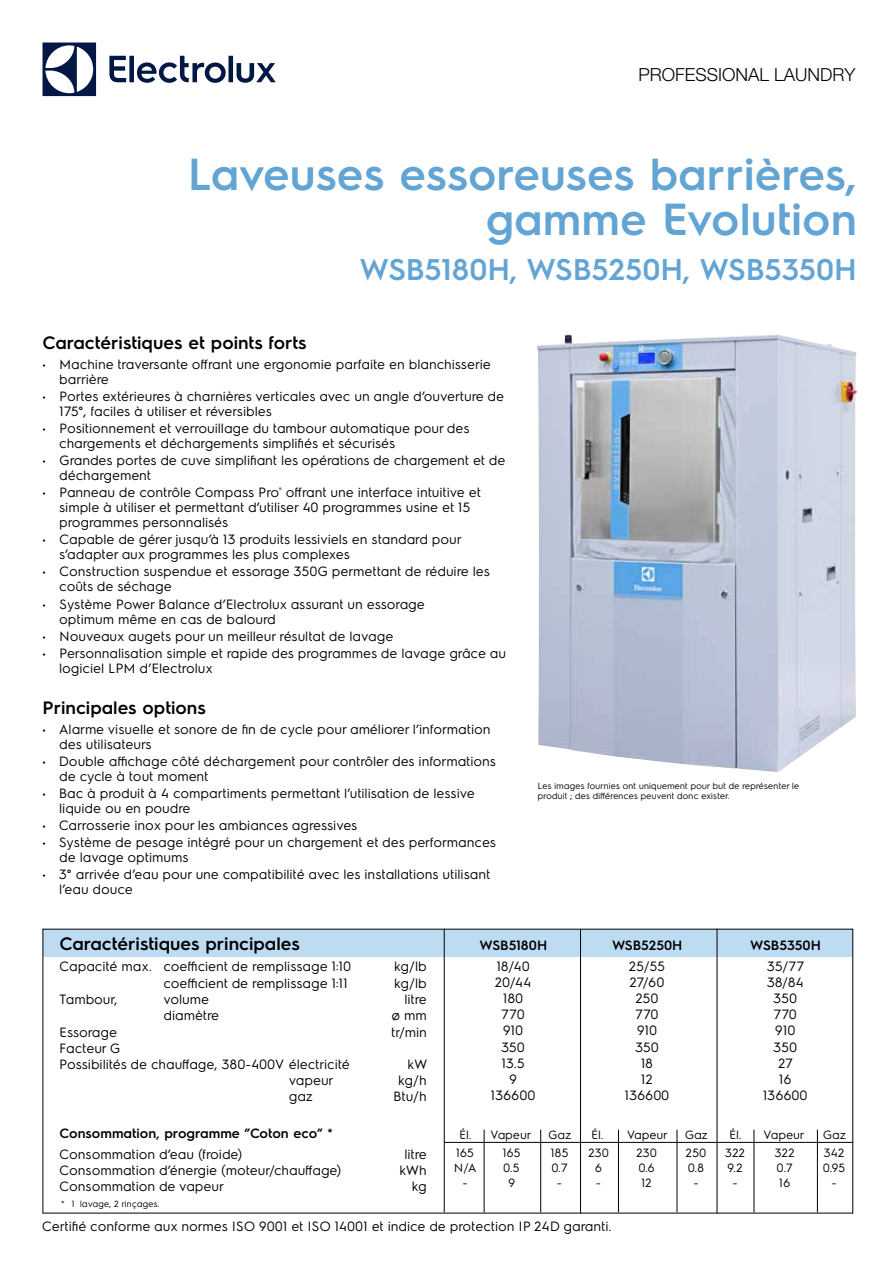
<style>
.page{position:relative;width:893px;height:1263px;background:#fff}
.page>*{position:absolute;margin:0;border:0;box-sizing:border-box;transform-origin:0 0}
.t1{font:600 45px/45px "Electrolux Sans";color:#62a4d3;text-align:right}
.t2{font:600 30px "Electrolux Sans";color:#62a4d3}
.t3{font:600 18px "Electrolux Sans";color:#000}
.t4{font:300 18px "Helvetica Neue LT Pro";color:#000}
.t5{font:13.5px/15px "Electrolux Sans";color:#000}
.t6{font:600 13.5px "Electrolux Sans";color:#000}
.t7{font:12px "Electrolux Sans";color:#000}
.t8{font:9px/10.8px "Electrolux Sans";color:#000}
</style>
<div class="page">
<svg style="left:43px;top:43px;width:53px;height:53px"></svg>
<svg style="left:109px;top:56px;width:167px;height:27px"></svg>
<hr style="left:444px;top:1142px;width:409px;height:1px;background:#000">
<hr style="left:484px;top:1129px;width:1px;height:83px;background:#000">
<hr style="left:540px;top:1129px;width:1px;height:83px;background:#000">
<hr style="left:618px;top:1129px;width:1px;height:83px;background:#000">
<hr style="left:677px;top:1129px;width:1px;height:83px;background:#000">
<hr style="left:754px;top:1129px;width:1px;height:83px;background:#000">
<hr style="left:817px;top:1129px;width:1px;height:83px;background:#000">
<img style="left:537px;top:334px;width:320px;height:438px">
<div style="left:43px;top:929px;width:810px;height:28px;background:#bddbf1"></div>
<hr style="left:444px;top:929px;width:1px;height:283px;background:#000">
<hr style="left:580px;top:929px;width:1px;height:284px;background:#000">
<hr style="left:717px;top:929px;width:1px;height:284px;background:#000">
<h3 class="t4" style="left:638px;top:63px;width:218px">PROFESSIONAL LAUNDRY</h3>
<h1 class="t1" style="left:188px;top:149px;width:670px">Laveuses essoreuses barrières, gamme Evolution</h1>
<h2 class="t2" style="left:360px;top:249px;width:499px">WSB5180H, WSB5250H, WSB5350H</h2>
<h3 class="t3" style="left:43px;top:330px;width:266px">Caractéristiques et points forts</h3>
<p class="t5" style="left:60px;top:355px;width:433px;text-indent:-17px">• Machine traversante offrant une ergonomie parfaite en blanchisserie barrière</p>
<p class="t5" style="left:60px;top:388px;width:446px;text-indent:-17px">• Portes extérieures à charnières verticales avec un angle d’ouverture de<br>175°, faciles à utiliser et réversibles</p>
<p class="t5" style="left:60px;top:420px;width:412px;text-indent:-17px">• Positionnement et verrouillage du tambour automatique pour des chargements et déchargements simplifiés et sécurisés</p>
<p class="t5" style="left:60px;top:452px;width:448px;text-indent:-17px">• Grandes portes de cuve simplifiant les opérations de chargement et de déchargement</p>
<p class="t5" style="left:60px;top:484px;width:423px;text-indent:-17px">• Panneau de contrôle Compass Pro<sup>®</sup> offrant une interface intuitive et simple à utiliser et permettant d’utiliser 40 programmes usine et 15 programmes personnalisés</p>
<p class="t5" style="left:60px;top:531px;width:404px;text-indent:-17px">• Capable de gérer jusqu’à 13 produits lessiviels en standard pour s’adapter aux programmes les plus complexes</p>
<p class="t5" style="left:60px;top:563px;width:432px;text-indent:-17px">• Construction suspendue et essorage 350G permettant de réduire les coûts de séchage</p>
<p class="t5" style="left:60px;top:595px;width:367px;text-indent:-17px">• Système Power Balance d’Electrolux assurant un essorage optimum même en cas de balourd</p>
<p class="t5" style="left:43px;top:627px;width:353px">• Nouveaux augets pour un meilleur résultat de lavage</p>
<p class="t5" style="left:60px;top:645px;width:448px;text-indent:-17px">• Personnalisation simple et rapide des programmes de lavage grâce au logiciel LPM d’Electrolux</p>
<h3 class="t3" style="left:43px;top:695px;width:165px">Principales options</h3>
<p class="t5" style="left:60px;top:721px;width:433px;text-indent:-17px">• Alarme visuelle et sonore de fin de cycle pour améliorer l’information des utilisateurs</p>
<p class="t5" style="left:60px;top:753px;width:438px;text-indent:-17px">• Double affichage côté déchargement pour contrôler des informations de cycle à tout moment</p>
<p class="t5" style="left:60px;top:785px;width:417px;text-indent:-17px">• Bac à produit à 4 compartiments permettant l’utilisation de lessive liquide ou en poudre</p>
<p class="t5" style="left:43px;top:817px;width:317px">• Carrosserie inox pour les ambiances agressives</p>
<p class="t5" style="left:60px;top:834px;width:438px;text-indent:-17px">• Système de pesage intégré pour un chargement et des performances de lavage optimums</p>
<p class="t5" style="left:60px;top:866px;width:433px;text-indent:-17px">• 3° arrivée d’eau pour une compatibilité avec les installations utilisant l’eau douce</p>
<p class="t8" style="left:538px;top:779px;width:263px">Les images fournies ont uniquement pour but de représenter le produit ; des différences peuvent donc exister.</p>
<h3 class="t3" style="left:60px;top:931px;width:242px">Caractéristiques principales</h3>
<p class="t5" style="left:60px;top:958px;width:293px">Capacité max. coefficient de remplissage 1:10</p>
<p class="t5" style="left:394px;top:958px;width:34px">kg/lb</p>
<p class="t5" style="left:164px;top:975px;width:186px">coefficient de remplissage 1:11</p>
<p class="t5" style="left:394px;top:975px;width:34px">kg/lb</p>
<p class="t5" style="left:60px;top:991px;width:60px">Tambour,</p>
<p class="t5" style="left:164px;top:991px;width:47px">volume</p>
<p class="t5" style="left:405px;top:991px;width:24px">litre</p>
<p class="t5" style="left:164px;top:1007px;width:57px">diamètre</p>
<p class="t5" style="left:392px;top:1007px;width:37px">ø mm</p>
<p class="t5" style="left:60px;top:1023px;width:59px">Essorage</p>
<p class="t5" style="left:391px;top:1023px;width:37px">tr/min</p>
<p class="t5" style="left:60px;top:1039px;width:292px;line-height:16.2px">Facteur G<br>Possibilités de chauffage, 380-400V électricité</p>
<p class="t5" style="left:408px;top:1056px;width:21px">kW</p>
<p class="t5" style="left:289px;top:1072px;width:46px">vapeur</p>
<p class="t5" style="left:398px;top:1072px;width:30px">kg/h</p>
<p class="t5" style="left:289px;top:1088px;width:26px">gaz</p>
<p class="t5" style="left:393px;top:1088px;width:35px">Btu/h</p>
<p class="t6" style="left:60px;top:1124px;width:275px">Consommation, programme ”Coton eco” *</p>
<p class="t5" style="left:60px;top:1145px;width:185px">Consommation d’eau (froide)</p>
<p class="t5" style="left:405px;top:1145px;width:24px">litre</p>
<p class="t5" style="left:60px;top:1162px;width:284px">Consommation d’énergie (moteur/chauffage)</p>
<p class="t5" style="left:400px;top:1162px;width:29px">kWh</p>
<p class="t5" style="left:60px;top:1178px;width:166px">Consommation de vapeur</p>
<p class="t5" style="left:412px;top:1178px;width:16px">kg</p>
<p class="t8" style="left:61px;top:1198px;width:100px">* 1 lavage, 2 rinçages.</p>
<p class="t6" style="left:479px;top:936px;width:69px">WSB5180H</p>
<p class="t6" style="left:612px;top:936px;width:72px">WSB5250H</p>
<p class="t6" style="left:750px;top:936px;width:72px">WSB5350H</p>
<p class="t5" style="left:497px;top:957px;width:35px">18/40</p>
<p class="t5" style="left:629px;top:957px;width:38px">25/55</p>
<p class="t5" style="left:767px;top:957px;width:39px">35/77</p>
<p class="t5" style="left:495px;top:974px;width:38px">20/44</p>
<p class="t5" style="left:630px;top:974px;width:36px">27/60</p>
<p class="t5" style="left:767px;top:974px;width:39px">38/84</p>
<p class="t5" style="left:503px;top:990px;width:22px">180</p>
<p class="t5" style="left:636px;top:990px;width:25px">250</p>
<p class="t5" style="left:774px;top:990px;width:25px">350</p>
<p class="t5" style="left:502px;top:1006px;width:25px">770</p>
<p class="t5" style="left:636px;top:1006px;width:25px">770</p>
<p class="t5" style="left:774px;top:1006px;width:25px">770</p>
<p class="t5" style="left:503px;top:1022px;width:22px">910</p>
<p class="t5" style="left:637px;top:1022px;width:22px">910</p>
<p class="t5" style="left:775px;top:1022px;width:22px">910</p>
<p class="t5" style="left:501px;top:1038px;width:25px">350</p>
<p class="t5" style="left:635px;top:1038px;width:25px">350</p>
<p class="t5" style="left:774px;top:1038px;width:25px">350</p>
<p class="t5" style="left:502px;top:1055px;width:25px">13.5</p>
<p class="t5" style="left:641px;top:1055px;width:14px">18</p>
<p class="t5" style="left:778px;top:1055px;width:16px">27</p>
<p class="t5" style="left:509px;top:1071px;width:9px">9</p>
<p class="t5" style="left:641px;top:1071px;width:13px">12</p>
<p class="t5" style="left:779px;top:1071px;width:14px">16</p>
<p class="t5" style="left:491px;top:1087px;width:46px">136600</p>
<p class="t5" style="left:625px;top:1087px;width:46px">136600</p>
<p class="t5" style="left:763px;top:1087px;width:46px">136600</p>
<p class="t7" style="left:459px;top:1126px;width:73px">Él. Vapeur</p>
<p class="t7" style="left:548px;top:1126px;width:25px">Gaz</p>
<p class="t7" style="left:591px;top:1126px;width:78px">Él. Vapeur</p>
<p class="t7" style="left:685px;top:1126px;width:25px">Gaz</p>
<p class="t7" style="left:729px;top:1126px;width:76px">Él. Vapeur</p>
<p class="t7" style="left:823px;top:1126px;width:25px">Gaz</p>
<p class="t7" style="left:456px;top:1144px;width:20px">165</p>
<p class="t7" style="left:503px;top:1144px;width:20px">165</p>
<p class="t7" style="left:551px;top:1144px;width:20px">185</p>
<p class="t7" style="left:588px;top:1144px;width:22px">230</p>
<p class="t7" style="left:636px;top:1144px;width:22px">230</p>
<p class="t7" style="left:686px;top:1144px;width:22px">250</p>
<p class="t7" style="left:725px;top:1144px;width:22px">322</p>
<p class="t7" style="left:775px;top:1144px;width:22px">322</p>
<p class="t7" style="left:824px;top:1144px;width:22px">342</p>
<p class="t7" style="left:454px;top:1159px;width:24px">N/A</p>
<p class="t7" style="left:504px;top:1159px;width:18px">0.5</p>
<p class="t7" style="left:552px;top:1159px;width:18px">0.7</p>
<p class="t7" style="left:595px;top:1159px;width:9px">6</p>
<p class="t7" style="left:639px;top:1159px;width:18px">0.6</p>
<p class="t7" style="left:688px;top:1159px;width:18px">0.8</p>
<p class="t7" style="left:728px;top:1159px;width:17px">9.2</p>
<p class="t7" style="left:777px;top:1159px;width:18px">0.7</p>
<p class="t7" style="left:823px;top:1159px;width:24px">0.95</p>
<p class="t7" style="left:463px;top:1174px;width:7px">-</p>
<p class="t7" style="left:508px;top:1174px;width:9px">9</p>
<p class="t7" style="left:557px;top:1174px;width:7px">-</p>
<p class="t7" style="left:596px;top:1174px;width:7px">-</p>
<p class="t7" style="left:641px;top:1174px;width:12px">12</p>
<p class="t7" style="left:694px;top:1174px;width:7px">-</p>
<p class="t7" style="left:733px;top:1174px;width:7px">-</p>
<p class="t7" style="left:779px;top:1174px;width:13px">16</p>
<p class="t7" style="left:832px;top:1174px;width:7px">-</p>
<p class="t5" style="left:42px;top:1217px;width:571px">Certifié conforme aux normes ISO 9001 et ISO 14001 et indice de protection IP 24D garanti.</p>
</div>
